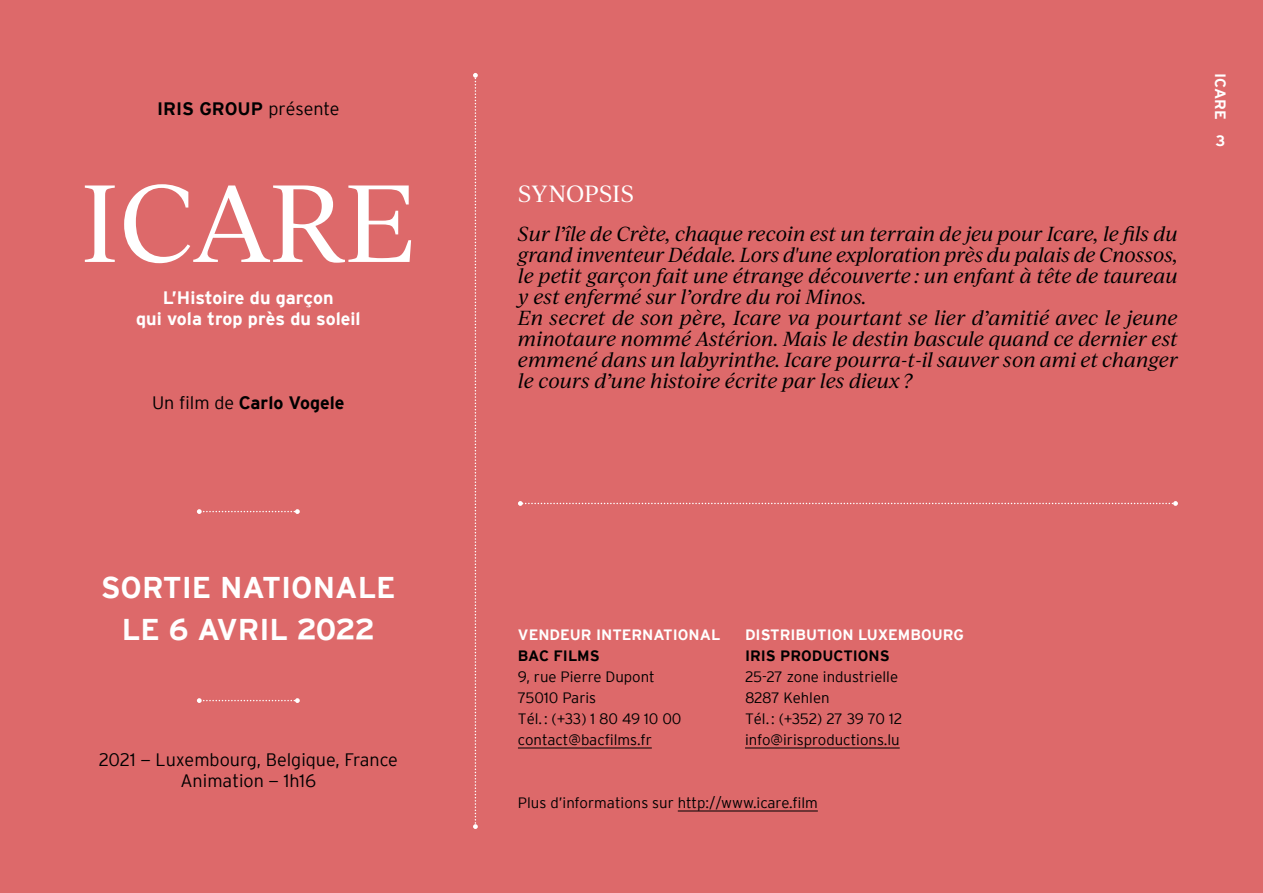
<style>
.page{position:relative;width:1263px;height:893px;background:#dd696a}
.page>*{position:absolute;margin:0;border:0;box-sizing:border-box;transform-origin:0 0}
.t1{font:105px "Ivy Journal";letter-spacing:-.02em;color:#fff}
.t2{font:700 30px/42px "Interstate";color:#fff;text-align:center}
.t3{font:22.5px "Ivy Journal";letter-spacing:.01em;color:#fff}
.t4{font:italic 19.5px/21px "Ivy Journal";letter-spacing:-.005em;color:#000}
.t5{font:300 18px/21px "Interstate";color:#000;text-align:center}
.t6{font:700 18px/21px "Interstate";color:#fff;text-align:center}
.t7{font:700 18px "Interstate";color:#000}
.t8{font:300 15px/21px "Interstate";color:#000}
.t9{font:700 15px "Interstate";color:#fff}
.t10{font:700 15px "Interstate";color:#000}
.s1{font-weight:300}
</style>
<div class="page">
<hr style="left:518px;top:748px;width:134px;height:1px;background:#000">
<hr style="left:745px;top:748px;width:155px;height:1px;background:#000">
<svg style="left:197px;top:509px;width:103px;height:5px"></svg>
<svg style="left:197px;top:698px;width:103px;height:5px"></svg>
<svg style="left:473px;top:73px;width:5px;height:756px"></svg>
<hr style="left:678px;top:811px;width:140px;height:1px;background:#000">
<svg style="left:518px;top:501px;width:660px;height:5px"></svg>
<p class="t7" style="left:157px;top:99px;width:184px">IRIS GROUP <span class="s1">présente</span></p>
<h1 class="t1" style="left:80px;top:149px;width:337px">ICARE</h1>
<p class="t6" style="left:136px;top:287px;width:226px">L’Histoire du garçon<br>qui vola trop près du soleil</p>
<p class="t7" style="left:152px;top:393px;width:194px"><span class="s1">Un film de</span> Carlo Vogele</p>
<h2 class="t2" style="left:101px;top:566px;width:296px">SORTIE NATIONALE<br>LE 6 AVRIL 2022</h2>
<p class="t5" style="left:99px;top:749px;width:301px">2021 — Luxembourg, Belgique, France<br>Animation — 1h16</p>
<p class="t3" style="left:518px;top:178px;width:117px">SYNOPSIS</p>
<p class="t4" style="left:518px;top:222px;width:662px">Sur l’île de Crète, chaque recoin est un terrain de jeu pour Icare, le fils du grand inventeur Dédale. Lors d'une exploration près du palais de Cnossos, le petit garçon fait une étrange découverte : un enfant à tête de taureau y est enfermé sur l’ordre du roi Minos.<br>En secret de son père, Icare va pourtant se lier d’amitié avec le jeune minotaure nommé Astérion. Mais le destin bascule quand ce dernier est emmené dans un labyrinthe. Icare pourra-t-il sauver son ami et changer le cours d’une histoire écrite par les dieux ?</p>
<p class="t9" style="left:1229px;top:73px;width:48px;rotate:90deg">ICARE</p>
<p class="t9" style="left:1215px;top:133px;width:11px">3</p>
<p class="t9" style="left:518px;top:626px;width:204px">VENDEUR INTERNATIONAL</p>
<p class="t10" style="left:518px;top:647px;width:83px">BAC FILMS</p>
<p class="t8" style="left:518px;top:666px;width:165px">9, rue Pierre Dupont<br>75010 Paris<br>Tél. : (+33) 1 80 49 10 00 contact@bacfilms.fr</p>
<p class="t9" style="left:745px;top:626px;width:220px">DISTRIBUTION LUXEMBOURG</p>
<p class="t10" style="left:745px;top:647px;width:146px">IRIS PRODUCTIONS</p>
<p class="t8" style="left:745px;top:666px;width:159px">25-27 zone industrielle<br>8287 Kehlen<br>Tél. : (+352) 27 39 70 12 info@irisproductions.lu</p>
<p class="t8" style="left:518px;top:792px;width:301px">Plus d’informations sur http://www.icare.film</p>
</div>
